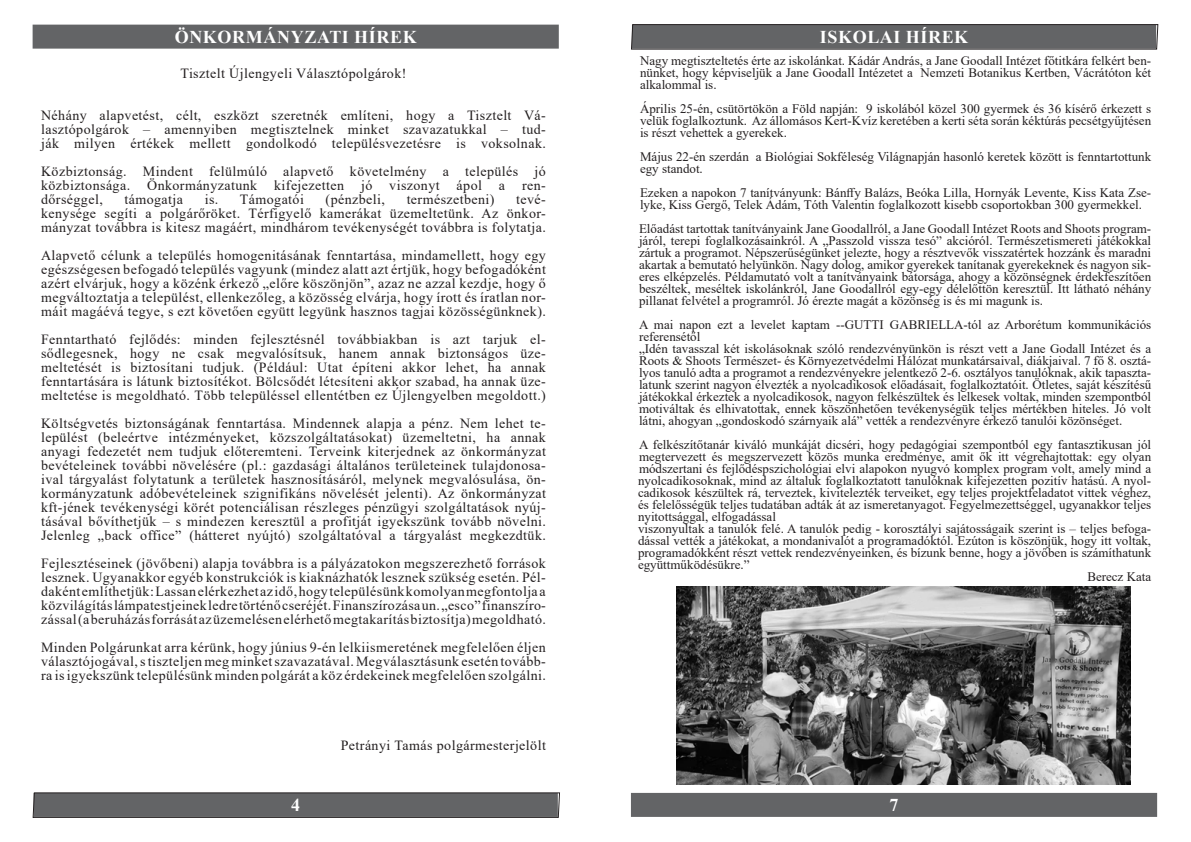
<style>
.page{position:relative;width:1191px;height:842px;background:#fff}
.page>*{position:absolute;margin:0;border:0;box-sizing:border-box;transform-origin:0 0}
.HIREK_SZAKASZ_SZURKE{font:700 18px "Times New Roman";letter-spacing:.035em;color:#fff}
.t1{font:14px/14px "Times New Roman";letter-spacing:.03em;color:#231f20;text-align:justify}
.t2{font:13px/12px "Times New Roman";color:#231f20;text-align:justify}
</style>
<div class="page">
<svg style="left:32px;top:792px;width:528px;height:26px;background:#626264"></svg>
<div style="left:631px;top:793px;width:526px;height:24px;background:#636466"></div>
<div style="left:33px;top:25px;width:526px;height:24px;background:#636466"></div>
<svg style="left:631px;top:24px;width:527px;height:26px;background:#626264"></svg>
<img style="left:677px;top:586px;width:453px;height:199px">
<p class="HIREK_SZAKASZ_SZURKE" style="left:175px;top:24px;width:243px">ÖNKORMÁNYZATI HÍREK</p>
<p class="HIREK_SZAKASZ_SZURKE" style="left:819px;top:24px;width:150px">ISKOLAI HÍREK</p>
<p class="t2" style="left:640px;top:54px;width:513px">Nagy megtiszteltetés érte az iskolánkat. Kádár András, a Jane Goodall Intézet főtitkára felkért ben&shy;nünket, hogy képviseljük a Jane Goodall Intézetet a Nemzeti Botanikus Kertben, Vácrátóton két alkalommal is.</p>
<p class="t2" style="left:640px;top:102px;width:513px">Április 25-én, csütörtökön a Föld napján: 9 iskolából közel 300 gyermek és 36 kísérő érkezett s velük foglalkoztunk. Az állomásos Kert-Kvíz keretében a kerti séta során kéktúrás pecsétgyűjtésen is részt vehettek a gyerekek.</p>
<p class="t2" style="left:640px;top:150px;width:513px">Május 22-én szerdán a Biológiai Sokféleség Világnapján hasonló keretek között is fenntartottunk egy standot.</p>
<p class="t2" style="left:640px;top:186px;width:512px">Ezeken a napokon 7 tanítványunk: Bánffy Balázs, Beóka Lilla, Hornyák Levente, Kiss Kata Zse&shy;lyke, Kiss Gergő, Telek Ádám, Tóth Valentin foglalkozott kisebb csoportokban 300 gyermekkel.</p>
<p class="t2" style="left:639px;top:222px;width:514px">Előadást tartottak tanítványaink Jane Goodallról, a Jane Goodall Intézet Roots and Shoots program&shy;járól, terepi foglalkozásainkról. A „Passzold vissza tesó” akcióról. Természetismereti játékokkal zártuk a programot. Népszerűségünket jelezte, hogy a résztvevők visszatértek hozzánk és maradni akartak a bemutató helyünkön. Nagy dolog, amikor gyerekek tanítanak gyerekeknek és nagyon sik&shy;eres elképzelés. Példamutató volt a tanítványaink bátorsága, ahogy a közönségnek érdekfeszítően beszéltek, meséltek iskolánkról, Jane Goodallról egy-egy délelőttön keresztül. Itt látható néhány pillanat felvétel a programról. Jó érezte magát a közönség is és mi magunk is.</p>
<p class="t2" style="left:639px;top:318px;width:514px">A mai napon ezt a levelet kaptam --GUTTI GABRIELLA-tól az Arborétum kommunikációs referensétől</p>
<p class="t2" style="left:639px;top:342px;width:514px">„Idén tavasszal két iskolásoknak szóló rendezvényünkön is részt vett a Jane Godall Intézet és a Roots &amp; Shoots Természet- és Környezetvédelmi Hálózat munkatársaival, diákjaival. 7 fő 8. osztá&shy;lyos tanuló adta a programot a rendezvényekre jelentkező 2-6. osztályos tanulóknak, akik tapaszta&shy;latunk szerint nagyon élvezték a nyolcadikosok előadásait, foglalkoztatóit. Ötletes, saját készítésű játékokkal érkeztek a nyolcadikosok, nagyon felkészültek és lelkesek voltak, minden szempontból motiváltak és elhivatottak, ennek köszönhetően tevékenységük teljes mértékben hiteles. Jó volt látni, ahogyan „gondoskodó szárnyaik alá” vették a rendezvényre érkező tanulói közönséget.</p>
<p class="t2" style="left:638px;top:438px;width:515px">A felkészítőtanár kiváló munkáját dicséri, hogy pedagógiai szempontból egy fantasztikusan jól megtervezett és megszervezett közös munka eredménye, amit ők itt végrehajtottak: egy olyan módszertani és fejlődéspszichológiai elvi alapokon nyugvó komplex program volt, amely mind a nyolcadikosoknak, mind az általuk foglalkoztatott tanulóknak kifejezetten pozitív hatású. A nyol&shy;cadikosok készültek rá, terveztek, kivitelezték terveiket, egy teljes projektfeladatot vittek véghez, és felelősségük teljes tudatában adták át az ismeretanyagot. Fegyelmezettséggel, ugyanakkor teljes nyitottsággal, elfogadással</p>
<p class="t2" style="left:638px;top:522px;width:515px">viszonyultak a tanulók felé. A tanulók pedig - korosztályi sajátosságaik szerint is – teljes befoga&shy;dással vették a játékokat, a mondanivalót a programadóktól. Ezúton is köszönjük, hogy itt voltak, programadókként részt vettek rendezvényeinken, és bízunk benne, hogy a jövőben is számíthatunk együttműködésükre.”</p>
<p class="t2" style="left:1087px;top:570px;width:65px">Berecz Kata</p>
<p class="t1" style="left:180px;top:65px;width:227px">Tisztelt Újlengyeli Választópolgárok!</p>
<p class="t1" style="left:41px;top:107px;width:506px">Néhány alapvetést, célt, eszközt szeretnék említeni, hogy a Tisztelt Vá&shy;lasztópolgárok – amennyiben megtisztelnek minket szavazatukkal – tud&shy;ják milyen értékek mellett gondolkodó településvezetésre is voksolnak.</p>
<p class="t1" style="left:41px;top:163px;width:506px">Közbiztonság. Mindent felülmúló alapvető követelmény a település jó közbiztonsága. Önkormányzatunk kifejezetten jó viszonyt ápol a ren&shy;dőrséggel,</p>
<p class="t1" style="left:124px;top:191px;width:60px">támogatja</p>
<p class="t1" style="left:205px;top:191px;width:101px">is. Támogatói</p>
<p class="t1" style="left:325px;top:191px;width:61px">(pénzbeli,</p>
<p class="t1" style="left:407px;top:191px;width:89px">természetbeni)</p>
<p class="t1" style="left:41px;top:191px;width:506px;text-indent:475px">tevé&shy;kenysége segíti a polgárőröket. Térfigyelő kamerákat üzemeltetünk. Az önkor&shy;mányzat továbbra is kitesz magáért, mindhárom tevékenységét továbbra is folytatja.</p>
<p class="t1" style="left:41px;top:247px;width:506px">Alapvető célunk a település homogenitásának fenntartása, mindamellett, hogy egy egészségesen befogadó település vagyunk (mindez alatt azt értjük, hogy befogadóként azért elvárjuk, hogy a közénk érkező „előre köszönjön”, azaz ne azzal kezdje, hogy ő megváltoztatja a települést, ellenkezőleg, a közösség elvárja, hogy írott és íratlan nor&shy;máit magáévá tegye, s ezt követően együtt legyünk hasznos tagjai közösségünknek).</p>
<p class="t1" style="left:41px;top:331px;width:506px">Fenntartható fejlődés: minden fejlesztésnél továbbiakban is azt tarjuk el&shy;sődlegesnek, hogy ne csak megvalósítsuk, hanem annak biztonságos üze&shy;meltetését is biztosítani tudjuk. (Például: Utat építeni akkor lehet, ha annak fenntartására is látunk biztosítékot. Bölcsődét létesíteni akkor szabad, ha annak üze&shy;meltetése is megoldható. Több településsel ellentétben ez Újlengyelben megoldott.)</p>
<p class="t1" style="left:41px;top:415px;width:506px">Költségvetés biztonságának fenntartása. Mindennek alapja a pénz. Nem lehet te&shy;lepülést (beleértve intézményeket, közszolgáltatásokat) üzemeltetni, ha annak anyagi fedezetét nem tudjuk előteremteni. Terveink kiterjednek az önkormányzat bevételeinek további növelésére (pl.: gazdasági általános területeinek tulajdonosa&shy;ival tárgyalást folytatunk a területek hasznosításáról, melynek megvalósulása, ön&shy;kormányzatunk adóbevételeinek szignifikáns növelését jelenti). Az önkormányzat kft-jének tevékenységi körét potenciálisan részleges pénzügyi szolgáltatások nyúj&shy;tásával bővíthetjük – s mindezen keresztül a profitját igyekszünk tovább növelni.<br>Jelenleg „back office” (hátteret nyújtó) szolgáltatóval a tárgyalást megkezdtük.</p>
<p class="t1" style="left:41px;top:555px;width:506px">Fejlesztéseinek (jövőbeni) alapja továbbra is a pályázatokon megszerezhető források lesznek. Ugyanakkor egyéb konstrukciók is kiaknázhatók lesznek szükség esetén. Pél&shy;daként említhetjük: Lassan elérkezhet az idő, hogy településünk komolyan megfontolja a közvilágítás lámpatestjeinek ledre történő cseréjét. Finanszírozása un. „esco” finanszíro&shy;zással (a beruházás forrását az üzemelésen elérhető megtakarítás biztosítja) megoldható.</p>
<p class="t1" style="left:41px;top:639px;width:506px">Minden Polgárunkat arra kérünk, hogy június 9-én lelkiismeretének megfelelően éljen választójogával, s tiszteljen meg minket szavazatával. Megválasztásunk esetén tovább&shy;ra is igyekszünk településünk minden polgárát a köz érdekeinek megfelelően szolgálni.</p>
<p class="t1" style="left:341px;top:737px;width:207px">Petrányi Tamás polgármesterjelölt</p>
<p class="HIREK_SZAKASZ_SZURKE" style="left:291px;top:792px;width:10px">4</p>
<p class="HIREK_SZAKASZ_SZURKE" style="left:889px;top:792px;width:10px">7</p>
</div>
